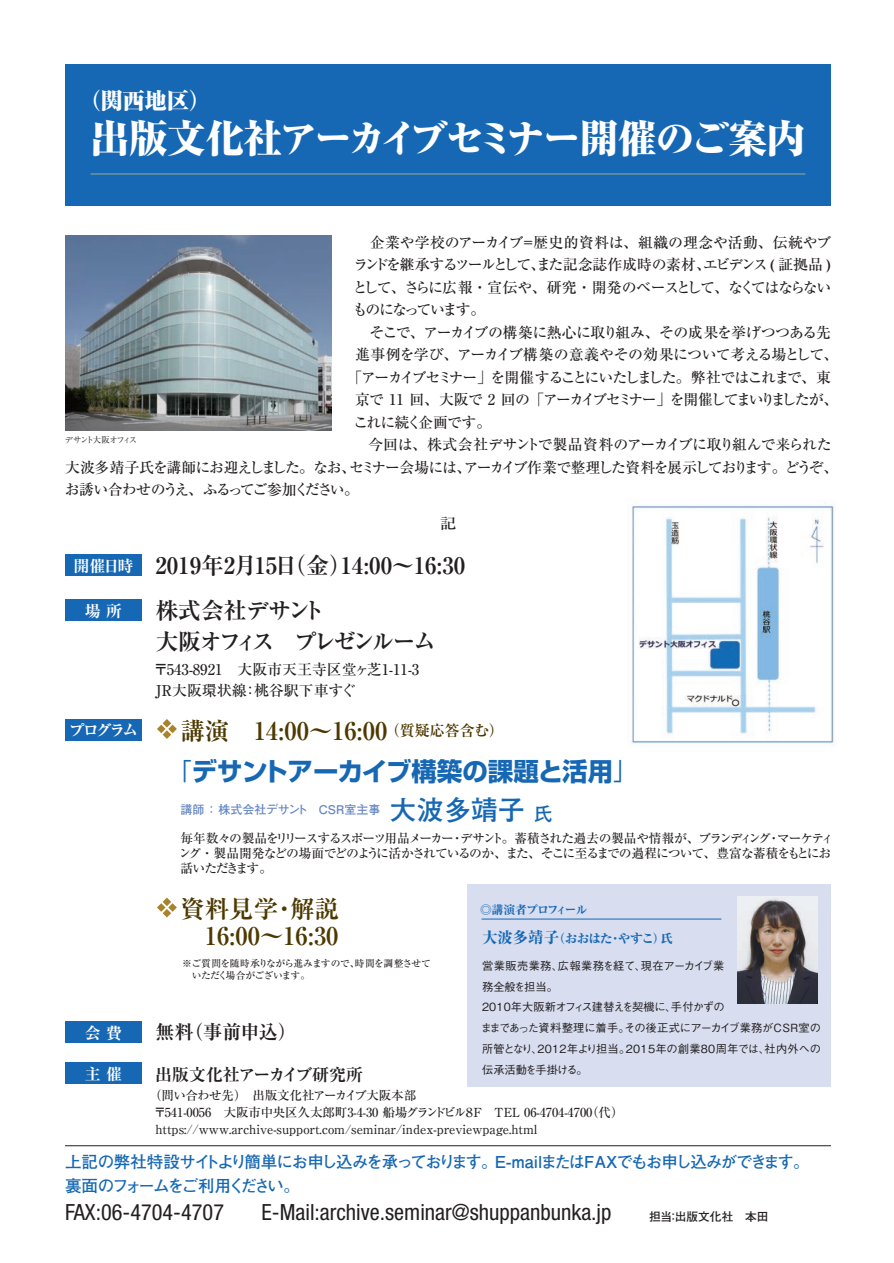
<style>
.page{position:relative;width:894px;height:1263px;background:#fff}
.page>*{position:absolute;margin:0;border:0;box-sizing:border-box;transform-origin:0 0}
.t1{font:800 expanded 39px "Ryumin Pro";letter-spacing:-.07em;color:#fff}
.t2{font:700 27.15px "Futo Go B101 Pro";color:#1768b4}
.t3{font:700 25.5px "Shin Go Pro";letter-spacing:-.02em;color:#1768b4}
.t4{font:700 24.45px/27px "Ryumin Pro";color:#4d3900}
.t5{font:700 22.8px/45px "Ryumin Pro";color:#231f20}
.t6{font:700 22.8px "Ryumin Pro";letter-spacing:-.14em;color:#231f20}
.t7{font:800 expanded 22.5px "Ryumin Pro";color:#fff}
.t8{font:condensed 22.35px "Helvetica Neue";color:#231f20}
.t9{font:700 19.2px "Ryumin Pro";letter-spacing:-.025em;color:#231f20}
.t10{font:700 16.95px "Ryumin Pro";letter-spacing:-.02em;color:#231f20}
.t11{font:700 16.5px/24px "Futo Go B101 Pro";letter-spacing:-.105em;color:#1768b4}
.t12{font:700 expanded 15.9px "Ryumin Pro";letter-spacing:-.165em;color:#fff}
.t13{font:500 14.85px "Ryumin Pro";letter-spacing:-.095em;color:#231f20}
.t14{font:500 14.85px "Ryumin Pro";letter-spacing:-.125em;color:#231f20}
.t15{font:500 14.85px/21px "Ryumin Pro";color:#231f20}
.t16{font:500 14.85px "Ryumin Pro";letter-spacing:-.105em;color:#231f20}
.t17{font:500 14.85px "Ryumin Pro";letter-spacing:-.085em;color:#231f20}
.t18{font:500 14.85px "Ryumin Pro";letter-spacing:-.025em;color:#231f20}
.t19{font:500 14.85px "Ryumin Pro";letter-spacing:-.04em;color:#231f20}
.t20{font:500 14.85px "Ryumin Pro";letter-spacing:-.03em;color:#231f20}
.t21{font:500 14.85px "Ryumin Pro";letter-spacing:-.005em;color:#231f20}
.t22{font:500 14.85px "Ryumin Pro";letter-spacing:-.14em;color:#231f20}
.t23{font:500 14.85px "Ryumin Pro";letter-spacing:-.06em;color:#231f20}
.t24{font:500 14.85px "Ryumin Pro";letter-spacing:-.06em;color:#231f20;scale:1.11 1}
.t25{font:500 12.75px/15px "Ryumin Pro";letter-spacing:-.09em;color:#231f20}
.t26{font:500 12.45px/17px "Ryumin Pro";letter-spacing:-.005em;color:#231f20}
.t27{font:800 12.3px "Ryumin Pro";letter-spacing:-.045em;color:#1768b4}
.t28{font:700 12px "Futo Go B101 Pro";color:#6587c4}
.t29{font:700 11.7px "Futo Go B101 Pro";color:#231f20}
.t30{font:800 11.7px "Ryumin Pro";letter-spacing:-.065em;color:#1768b4}
.t31{font:500 11.25px/20.9px "Gothic BBB Pro";color:#231f20}
.t32{font:500 9.75px/12px "Ryumin Pro";letter-spacing:-.055em;color:#231f20}
.t33{font:8.4px "Ryumin Pro";letter-spacing:-.15em;color:#231f20}
.s1{font-stretch:expanded;font-size:15.9px;color:#fff}
.s2{font-size:15px}
.s3{font-family:"Futo Go B101 Pro";font-size:23.4px}
.s4{font-size:18.75px}
.s5{font-size:15.3px}
</style>
<div class="page">
<div style="left:65px;top:65px;width:765px;height:141px;background:#1768b4"></div>
<hr style="left:65px;top:1145px;width:765px;height:1px;background:#231f20">
<hr style="left:90px;top:174px;width:715px;height:1px;background:#99ac92">
<div style="left:65px;top:555px;width:76px;height:21px;background:#1768b4"></div>
<div style="left:65px;top:600px;width:76px;height:21px;background:#1768b4"></div>
<div style="left:65px;top:1021px;width:76px;height:22px;background:#1768b4"></div>
<div style="left:65px;top:1062px;width:76px;height:22px;background:#1768b4"></div>
<div style="left:65px;top:719px;width:76px;height:21px;background:#1768b4"></div>
<svg style="left:157px;top:719px;width:20px;height:20px"></svg>
<svg style="left:157px;top:897px;width:20px;height:20px"></svg>
<img style="left:65px;top:236px;width:266px;height:195px">
<div style="left:467px;top:884px;width:363px;height:203px;background:#d8def0"></div>
<hr style="left:481px;top:918px;width:240px;height:1px;background:#1768b4">
<img style="left:737px;top:896px;width:80px;height:108px">
<img style="left:631px;top:502px;width:204px;height:245px">
<p class="t7" style="left:78px;top:83px;width:134px">（関西地区）</p>
<p class="t1" style="left:90px;top:107px;width:716px">出版文化社アーカイブセミナー開催のご案内</p>
<p class="t21" style="left:370px;top:230px;width:463px">企業や学校のアーカイブ＝歴史的資料は、組織の理念や活動、伝統やブ</p>
<p class="t13" style="left:353px;top:253px;width:479px">ランドを継承するツールとして、また記念誌作成時の素材、エビデンス ( 証拠品 )</p>
<p class="t17" style="left:353px;top:275px;width:480px">として、さらに広報・宣伝や、研究・開発のベースとして、なくてはならない</p>
<p class="t22" style="left:353px;top:298px;width:134px">ものになっています。</p>
<p class="t19" style="left:369px;top:320px;width:463px">そこで、アーカイブの構築に熱心に取り組み、その成果を挙げつつある先</p>
<p class="t18" style="left:355px;top:343px;width:484px">進事例を学び、アーカイブ構築の意義やその効果について考える場として、</p>
<p class="t16" style="left:347px;top:365px;width:485px">「アーカイブセミナー」を開催することにいたしました。弊社ではこれまで、東</p>
<p class="t14" style="left:355px;top:388px;width:485px">京で 11 回、大阪で 2 回の「アーカイブセミナー」を開催してまいりましたが、</p>
<p class="t23" style="left:353px;top:410px;width:139px">これに続く企画です。</p>
<p class="t20" style="left:368px;top:433px;width:465px">今回は、株式会社デサントで製品資料のアーカイブに取り組んで来られた</p>
<p class="t13" style="left:65px;top:455px;width:774px">大波多靖子氏を講師にお迎えしました。なお、セミナー会場には、アーカイブ作業で整理した資料を展示しております。どうぞ、</p>
<p class="t14" style="left:65px;top:478px;width:296px">お誘い合わせのうえ、ふるってご参加ください。</p>
<p class="t33" style="left:65px;top:434px;width:74px">デサント大阪オフィス</p>
<p class="t24" style="left:439px;top:512px;width:16px">記</p>
<p class="t5" style="left:155px;top:541px;width:311px;text-indent:-82px"><span class="s1">開催日時</span> 2019年2月15日（金）14:00～16:30株式会社デサント　</p>
<p class="t6" style="left:155px;top:623px;width:282px">大阪オフィス　プレゼンルーム</p>
<p class="t15" style="left:153px;top:657px;width:302px">〒543-8921　大阪市天王寺区堂ヶ芝1-11-3 　　<br>JR大阪環状線：桃谷駅下車すぐ</p>
<p class="t12" style="left:85px;top:598px;width:39px">場 所</p>
<p class="t12" style="left:69px;top:718px;width:71px">プログラム</p>
<p class="t4" style="left:180px;top:715px;width:325px">講演　14:00～16:00 <span class="s2">（質疑応答含む）</span></p>
<p class="t3" style="left:169px;top:751px;width:469px"><span class="s3">「</span>デサントアーカイブ構築の課題と活用<span class="s3">」</span></p>
<p class="t28" style="left:180px;top:800px;width:201px">講師 ： 株式会社デサント　CSR室主事</p>
<p class="t2" style="left:389px;top:787px;width:165px">大波多靖子 <span class="s4">氏</span></p>
<p class="t25" style="left:178px;top:829px;width:656px">毎年数々の製品をリリースするスポーツ用品メーカー・デサント。蓄積された過去の製品や情報が、ブランディング・マーケティング・製品開発などの場面でどのように活かされているのか、また、そこに至るまでの過程について、豊富な蓄積をもとにお話いただきます。</p>
<p class="t4" style="left:180px;top:894px;width:160px">資料見学・解説　16:00～16:30</p>
<p class="t32" style="left:182px;top:956px;width:250px">※ご質問を随時承りながら進みますので、時間を調整させて　いただく場合がございます。</p>
<p class="t30" style="left:480px;top:900px;width:109px">◎講演者プロフィール</p>
<p class="t27" style="left:482px;top:929px;width:192px"><span class="s5">大波多靖子</span>（おおはた・やすこ）氏</p>
<p class="t31" style="left:480px;top:953px;width:341px">営業販売業務、広報業務を経て、現在アーカイブ業<br>務全般を担当。<br>2010年大阪新オフィス建替えを契機に、手付かずの<br>ままであった資料整理に着手。その後正式にアーカイブ業務がCSR室の所管となり、2012年より担当。2015年の創業80周年では、社内外への伝承活動を手掛ける。</p>
<p class="t12" style="left:85px;top:1020px;width:39px">会 費</p>
<p class="t9" style="left:155px;top:1017px;width:143px">無料（事前申込）</p>
<p class="t10" style="left:155px;top:1060px;width:209px">出版文化社アーカイブ研究所</p>
<p class="t26" style="left:154px;top:1086px;width:477px;text-indent:-5px">（問い合わせ先）　出版文化社アーカイブ大阪本部<br>〒541-0056　大阪市中央区久太郎町3-4-30 船場グランドビル８F　TEL 06-4704-4700（代）　https://www.archive-support.com/seminar/index-previewpage.html</p>
<p class="t12" style="left:85px;top:1061px;width:39px">主 催</p>
<p class="t11" style="left:65px;top:1148px;width:745px">上記の弊社特設サイトより簡単にお申し込みを承っております。E-mailまたはFAXでもお申し込みができます。裏面のフォームをご利用ください。</p>
<p class="t8" style="left:261px;top:1199px;width:351px">E-Mail:archive.seminar@shuppanbunka.jp</p>
<p class="t8" style="left:65px;top:1198px;width:160px">FAX:06-4704-4707</p>
<p class="t29" style="left:649px;top:1207px;width:121px">担当：出版文化社　本田</p>
</div>
